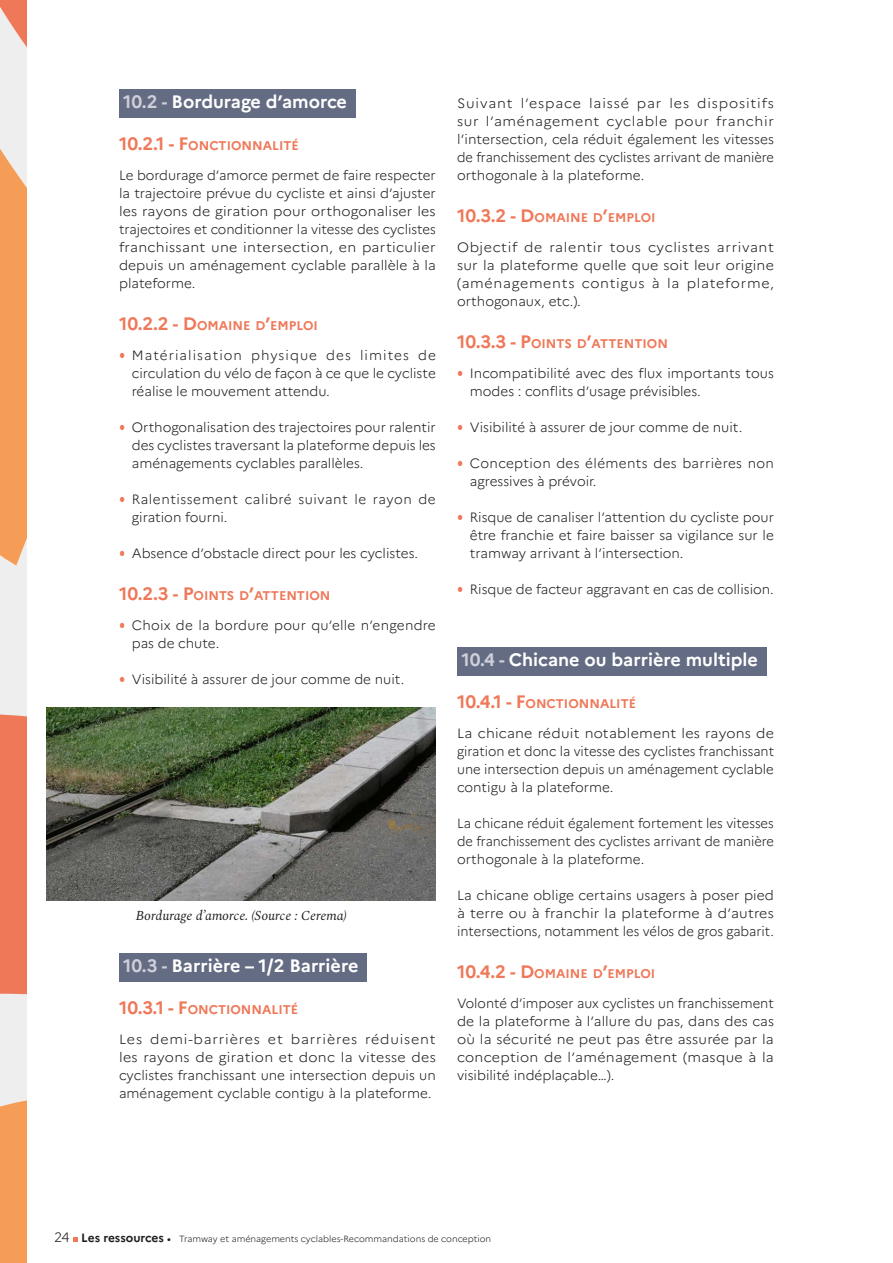
<style>
.page{position:relative;width:893px;height:1263px;background:#fff}
.page>*{position:absolute;margin:0;border:0;box-sizing:border-box;transform-origin:0 0}
.t1{font:700 18px "Marianne";color:#fff}
.TEXTE{font:300 13.5px/18px "Marianne";color:#1d1d1b;text-align:justify}
.TEXTE-2{font:300 13.5px/18px "Marianne";color:#1d1d1b;text-align:justify;scale:1.05 1}
.TEXTE-3{font:300 13.5px/18px "Marianne";letter-spacing:.025em;color:#1d1d1b}
.TEXTE-4{font:300 13.5px/18px "Marianne";letter-spacing:.04em;color:#1d1d1b}
.TEXTE-5{font:300 13.5px/18px "Marianne";letter-spacing:.02em;color:#1d1d1b}
.legende{font:italic 13.5px "Spectral";color:#1d1d1b}
.t2{font:700 12.6px "Marianne";color:#ef7859}
.t3{font:300 9px "Marianne";color:#1d1d1b}
.s1{color:#cecfd9}
.s2{font-size:18px}
.s3{font-family:"Arial Narrow";font-weight:400;font-size:21px;color:#ef7859}
.s4{font-size:13.5px}
.s5{font-weight:700;font-size:12px}
.s6{font-weight:700}
</style>
<div class="page">
<div style="left:0;top:0;width:27px;height:1263px;background:#eee"></div>
<svg style="left:0;top:714px;width:27px;height:549px"></svg>
<svg style="left:0;top:0;width:27px;height:566px"></svg>
<svg style="left:73px;top:1238px;width:5px;height:4px"></svg>
<div style="left:119px;top:89px;width:236px;height:29px;background:#646c83"></div>
<div style="left:119px;top:953px;width:248px;height:29px;background:#646c83"></div>
<img style="left:47px;top:707px;width:389px;height:193px">
<div style="left:457px;top:647px;width:309px;height:29px;background:#646c83"></div>
<p class="t1" style="left:123px;top:88px;width:225px"><span class="s1">10.2 -</span> Bordurage d’amorce</p>
<p class="t2" style="left:119px;top:138px;width:181px"><span class="s2">10.2.1 - F</span>ONCTIONNALITÉ</p>
<p class="TEXTE" style="left:119px;top:166px;width:318px">Le bordurage d’amorce permet de faire respecter la trajectoire prévue du cycliste et ainsi d’ajuster les rayons de giration pour orthogonaliser les trajectoires et conditionner la vitesse des cyclistes franchissant une intersection, en particulier depuis un aménagement cyclable parallèle à la plateforme.</p>
<p class="t2" style="left:119px;top:318px;width:200px"><span class="s2">10.2.2 - D</span>OMAINE D<span class="s2">’</span>EMPLOI</p>
<p class="TEXTE" style="left:132px;top:346px;width:306px;text-indent:-13px"><span class="s3">•</span> Matérialisation physique des limites de circulation du vélo de façon à ce que le cycliste réalise le mouvement attendu.</p>
<p class="TEXTE" style="left:132px;top:418px;width:306px;text-indent:-13px"><span class="s3">•</span> Orthogonalisation des trajectoires pour ralentir des cyclistes traversant la plateforme depuis les aménagements cyclables parallèles.</p>
<p class="TEXTE-4" style="left:132px;top:490px;width:306px;text-indent:-13px"><span class="s3">•</span> Ralentissement calibré suivant le rayon de giration fourni.</p>
<p class="TEXTE" style="left:119px;top:544px;width:300px"><span class="s3">•</span> Absence d’obstacle direct pour les cyclistes.</p>
<p class="t2" style="left:119px;top:588px;width:213px"><span class="s2">10.2.3 - P</span>OINTS D<span class="s2">’</span>ATTENTION</p>
<p class="TEXTE-5" style="left:132px;top:616px;width:305px;text-indent:-13px"><span class="s3">•</span> Choix de la bordure pour qu’elle n’engendre pas de chute.</p>
<p class="TEXTE" style="left:119px;top:670px;width:287px"><span class="s3">•</span> Visibilité à assurer de jour comme de nuit.</p>
<p class="legende" style="left:136px;top:905px;width:212px">Bordurage d’amorce. (Source : Cerema)</p>
<p class="t1" style="left:123px;top:952px;width:237px"><span class="s1">10.3 -</span> Barrière – 1/2 Barrière</p>
<p class="t2" style="left:119px;top:1002px;width:181px"><span class="s2">10.3.1 - F</span>ONCTIONNALITÉ</p>
<p class="TEXTE-2" style="left:119px;top:1030px;width:303px">Les demi-barrières et barrières réduisent les rayons de giration et donc la vitesse des cyclistes franchissant une intersection depuis un aménagement cyclable contigu à la plateforme.</p>
<p class="TEXTE-2" style="left:457px;top:94px;width:303px">Suivant l’espace laissé par les dispositifs sur l’aménagement cyclable pour franchir l’intersection, cela réduit également les vitesses de franchissement des cyclistes arrivant de manière orthogonale à la plateforme.</p>
<p class="t2" style="left:457px;top:210px;width:200px"><span class="s2">10.3.2 - D</span>OMAINE D<span class="s2">’</span>EMPLOI</p>
<p class="TEXTE-2" style="left:457px;top:238px;width:303px">Objectif de ralentir tous cyclistes arrivant sur la plateforme quelle que soit leur origine (aménagements contigus à la plateforme, orthogonaux, etc.).</p>
<p class="t2" style="left:457px;top:336px;width:212px"><span class="s2">10.3.3 - P</span>OINTS D<span class="s2">’</span>ATTENTION</p>
<p class="TEXTE" style="left:470px;top:364px;width:306px;text-indent:-13px"><span class="s3">•</span> Incompatibilité avec des flux importants tous modes : conflits d’usage prévisibles.</p>
<p class="TEXTE" style="left:457px;top:418px;width:287px"><span class="s3">•</span> Visibilité à assurer de jour comme de nuit.</p>
<p class="TEXTE-3" style="left:470px;top:454px;width:306px;text-indent:-13px"><span class="s3">•</span> Conception des éléments des barrières non agressives à prévoir.</p>
<p class="TEXTE" style="left:470px;top:508px;width:306px;text-indent:-13px"><span class="s3">•</span> Risque de canaliser l’attention du cycliste pour être franchie et faire baisser sa vigilance sur le tramway arrivant à l’intersection.</p>
<p class="TEXTE" style="left:457px;top:580px;width:318px"><span class="s3">•</span> Risque de facteur aggravant en cas de collision.</p>
<p class="t1" style="left:461px;top:646px;width:298px"><span class="s1">10.4 -</span> Chicane ou barrière multiple</p>
<p class="t2" style="left:457px;top:696px;width:180px"><span class="s2">10.4.1 - F</span>ONCTIONNALITÉ</p>
<p class="TEXTE-2" style="left:457px;top:724px;width:303px">La chicane réduit notablement les rayons de giration et donc la vitesse des cyclistes franchissant une intersection depuis un aménagement cyclable contigu à la plateforme.</p>
<p class="TEXTE" style="left:457px;top:814px;width:318px">La chicane réduit également fortement les vitesses de franchissement des cyclistes arrivant de manière orthogonale à la plateforme.</p>
<p class="TEXTE" style="left:457px;top:886px;width:318px">La chicane oblige certains usagers à poser pied à terre ou à franchir la plateforme à d’autres intersections, notamment les vélos de gros gabarit.</p>
<p class="t2" style="left:457px;top:966px;width:200px"><span class="s2">10.4.2 - D</span>OMAINE D<span class="s2">’</span>EMPLOI</p>
<p class="TEXTE" style="left:457px;top:994px;width:318px">Volonté d’imposer aux cyclistes un franchissement de la plateforme à l’allure du pas, dans des cas où la sécurité ne peut pas être assurée par la conception de l’aménagement (masque à la visibilité indéplaçable…).</p>
<p class="t3" style="left:54px;top:1233px;width:439px"><span class="s4">24</span> <span class="s5">Les ressources</span> <span class="s6">•</span> Tramway et aménagements cyclables-Recommandations de conception</p>
</div>
